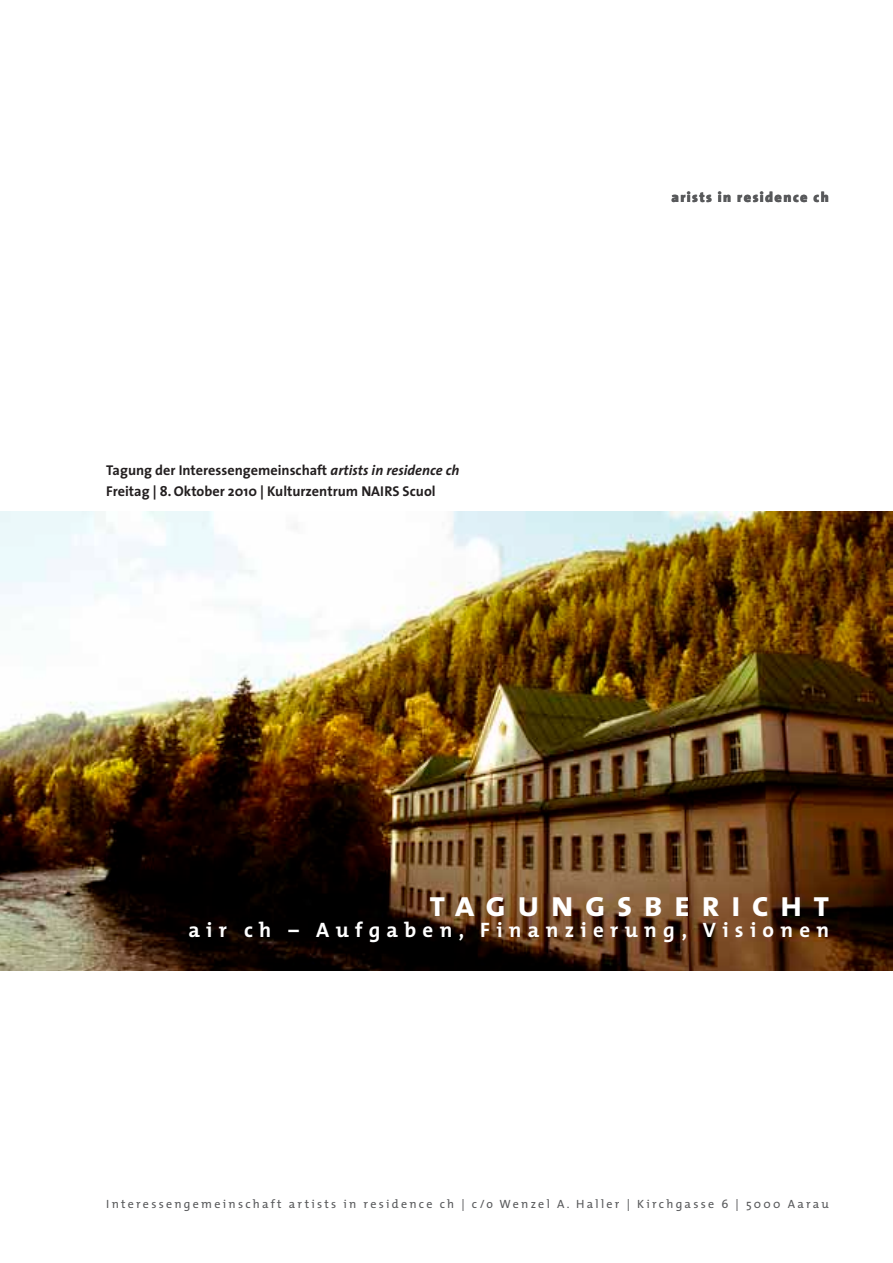
<style>
.page{position:relative;width:893px;height:1263px;background:#fff}
.page>*{position:absolute;margin:0;border:0;box-sizing:border-box;transform-origin:0 0}
.t1{font:36px "The Mix Bold Caps";letter-spacing:.3em;color:#fff}
.t2{font:700 21px "The Mix";letter-spacing:.3em;color:#fff}
.t3{font:700 14.25px/21px "The Sans";color:#231f20}
.t4{font:900 14.25px "The Sans";letter-spacing:.1em;color:#58595b}
.t5{font:12px "The Mix";letter-spacing:.19em;color:#58595b}
.s1{font-style:italic}
</style>
<div class="page">
<img style="left:0;top:512px;width:893px;height:459px">
<p class="t3" style="left:106px;top:459px;width:355px">Tagung der Interessengemeinschaft <span class="s1">artists in residence ch<br></span>Freitag | 8. Oktober 2010 | Kulturzentrum NAIRS Scuol</p>
<p class="t4" style="left:671px;top:185px;width:159px">arists in residence ch</p>
<h1 class="t1" style="left:429px;top:874px;width:401px">tagungsbericht</h1>
<h2 class="t2" style="left:188px;top:912px;width:642px">air ch – Aufgaben, Finanzierung, Visionen</h2>
<p class="t5" style="left:106px;top:1194px;width:724px">Interessengemeinschaft artists in residence ch | c/o Wenzel A. Haller | Kirchgasse 6 | 5000 Aarau</p>
</div>
